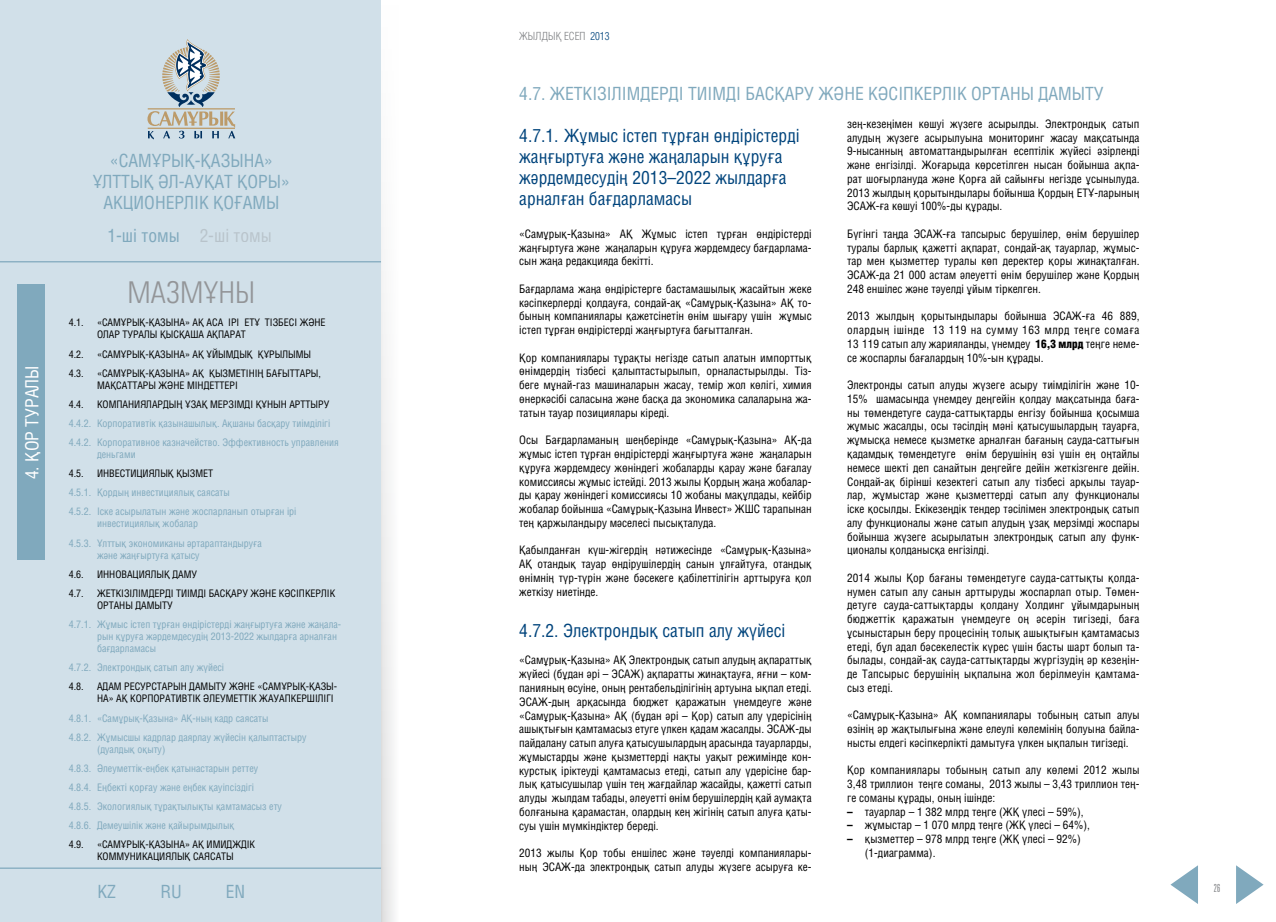
<style>
.page{position:relative;width:1276px;height:922px;background:#fff}
.page>*{position:absolute;margin:0;border:0;box-sizing:border-box;transform-origin:0 0}
.t1{font:300 condensed 30px "DS Partner";color:#939598}
.t2{font:17.5px/21px "KTT AG Letterica Condensed";color:#00447c}
.t3{font:17.5px/21px "KTT AG Letterica Condensed";color:#80a9bd;text-align:center}
.t4{font:17.5px "KTT AG Letterica Condensed";color:#fff}
.t5{font:11.25px/13.8px "KTT AG Letterica Condensed";color:#000;text-align:justify}
.t6{font:300 condensed 11.25px "Kz Helios";color:#808285}
.t7{font:11.25px "Unicum Cond Light C";color:#808285}
.t8{font:10px/19px "KTT AG Letterica Condensed";color:#80a9bd}
.t9{font:10px/12px "KTT AG Letterica Condensed";color:#000}
.s1{color:#808285}
.s2{font-family:"Helios Cond Light C";font-weight:400;font-stretch:normal;color:#00447c}
.s3{font-family:"KTT AG Letterica";font-weight:300;font-stretch:condensed}
</style>
<div class="page">
<div style="left:0;top:0;width:381px;height:921px;background:#d1e0e9"></div>
<div style="left:18px;top:284px;width:27px;height:276px;background:#80a9bd"></div>
<svg style="left:147px;top:39px;width:88px;height:100px"></svg>
<hr style="left:0;top:867px;width:381px;height:1px;background:#80a9bd">
<hr style="left:0;top:261px;width:381px;height:1px;background:#80a9bd">
<svg style="left:1236px;top:865px;width:27px;height:38px"></svg>
<svg style="left:1170px;top:865px;width:28px;height:38px"></svg>
<div style="left:381px;top:0;width:17px;height:921px;background:linear-gradient(to bottom,#fefefe,#ececec)"></div>
<h2 class="t4" style="left:22px;top:479px;width:115px;rotate:-90deg">4. ҚОР ТУРАЛЫ</h2>
<h2 class="t3" style="left:93px;top:150px;width:199px">«САМҰРЫҚ-ҚАЗЫНА»<br>ҰЛТТЫҚ ӘЛ-АУҚАТ ҚОРЫ»<br>АКЦИОНЕРЛІК ҚОҒАМЫ</h2>
<h2 class="t3" style="left:107px;top:225px;width:166px">1-шi томы <span class="s1">2-шi томы</span></h2>
<h1 class="t1" style="left:127px;top:275px;width:129px">МАЗМҰНЫ</h1>
<p class="t9" style="left:69px;top:316px;width:16px">4.1.</p>
<p class="t9" style="left:97px;top:316px;width:230px">«САМҰРЫҚ-ҚАЗЫНА» АҚ АСА ІРІ ЕТҰ ТІЗБЕСІ ЖӘНЕ<br>ОЛАР ТУРАЛЫ ҚЫСҚАША АҚПАРАТ</p>
<p class="t9" style="left:69px;top:348px;width:16px">4.2.</p>
<p class="t9" style="left:97px;top:348px;width:216px">«САМҰРЫҚ-ҚАЗЫНА» АҚ ҰЙЫМДЫҚ ҚҰРЫЛЫМЫ</p>
<p class="t9" style="left:69px;top:367px;width:16px">4.3.</p>
<p class="t9" style="left:97px;top:367px;width:225px">«САМҰРЫҚ-ҚАЗЫНА» АҚ ҚЫЗМЕТІНІҢ БАҒЫТТАРЫ,<br>МАҚСАТТАРЫ ЖӘНЕ МІНДЕТТЕРІ</p>
<p class="t9" style="left:69px;top:398px;width:16px">4.4.</p>
<p class="t9" style="left:97px;top:398px;width:234px">КОМПАНИЯЛАРДЫҢ ҰЗАҚ МЕРЗІМДІ ҚҰНЫН АРТТЫРУ</p>
<p class="t8" style="left:69px;top:413px;width:272px">4.4.2. Корпоративтік қазынашылық. Ақшаны басқару тиімділігі<br>4.4.2. Корпоративное казначейство. Эффективность управления</p>
<p class="t8" style="left:97px;top:444px;width:40px">деньгами</p>
<p class="t9" style="left:69px;top:467px;width:16px">4.5.</p>
<p class="t9" style="left:97px;top:467px;width:118px">ИНВЕСТИЦИЯЛЫҚ ҚЫЗМЕТ</p>
<p class="t8" style="left:69px;top:482px;width:229px">4.5.1. Қордың инвестициялық саясаты<br>4.5.2. Іске асырылатын және жоспарланып отырған ірі</p>
<p class="t8" style="left:69px;top:513px;width:195px;line-height:19.4px;text-indent:28px">инвестициялық жобалар<br>4.5.3. Ұлттық экономиканы әртараптандыруға</p>
<p class="t8" style="left:97px;top:545px;width:104px">және жаңғыртуға қатысу</p>
<p class="t9" style="left:69px;top:568px;width:16px">4.6.</p>
<p class="t9" style="left:97px;top:568px;width:102px">ИННОВАЦИЯЛЫҚ ДАМУ</p>
<p class="t9" style="left:69px;top:587px;width:16px">4.7.</p>
<p class="t9" style="left:97px;top:587px;width:240px">ЖЕТКІЗІЛІМДЕРДІ ТИІМДІ БАСҚАРУ ЖӘНЕ КӘСІПКЕРЛІК<br>ОРТАНЫ ДАМЫТУ</p>
<p class="t8" style="left:97px;top:618px;width:246px;line-height:12px;text-indent:-28px">4.7.1. Жұмыс істеп тұрған өндірістерді жаңғыртуға және жаңала&shy;рын құруға жәрдемдесудің 2013-2022 жылдарға арналған бағдарламасы</p>
<p class="t8" style="left:69px;top:657px;width:157px">4.7.2. Электрондық сатып алу жүйесі</p>
<p class="t9" style="left:69px;top:680px;width:16px">4.8.</p>
<p class="t9" style="left:97px;top:680px;width:242px">АДАМ РЕСУРСТАРЫН ДАМЫТУ ЖӘНЕ «САМҰРЫҚ-ҚАЗЫ-<br>НА» АҚ КОРПОРАТИВТІК ӘЛЕУМЕТТІК ЖАУАПКЕРШІЛІГІ</p>
<p class="t8" style="left:69px;top:708px;width:239px">4.8.1. «Самұрық-Қазына» АҚ-ның кадр саясаты<br>4.8.2. Жұмысшы кадрлар даярлау жүйесін қалыптастыру</p>
<p class="t8" style="left:69px;top:739px;width:215px;text-indent:28px">(дуалдық оқыту)<br>4.8.3. Әлеуметтік-еңбек қатынастарын реттеу 4.8.4. Еңбекті қорғау және еңбек қауіпсіздігі<br>4.8.5. Экологиялық тұрақтылықты қамтамасыз ету 4.8.6. Демеушілік және қайырымдылық</p>
<p class="t9" style="left:69px;top:837px;width:16px">4.9.</p>
<p class="t9" style="left:97px;top:837px;width:160px">«САМҰРЫҚ-ҚАЗЫНА» АҚ ИМИДЖДІК<br>КОММУНИКАЦИЯЛЫҚ САЯСАТЫ</p>
<h2 class="t3" style="left:97px;top:881px;width:20px">KZ</h2>
<h2 class="t3" style="left:160px;top:881px;width:23px">RU</h2>
<h2 class="t3" style="left:226px;top:881px;width:21px">EN</h2>
<p class="t6" style="left:519px;top:30px;width:92px">ЖЫЛДЫҚ ЕСЕП <span class="s2">2013</span></p>
<h2 class="t3" style="left:519px;top:83px;width:586px">4.7. ЖЕТКІЗІЛІМДЕРДІ ТИІМДІ БАСҚАРУ ЖӘНЕ КӘСІПКЕРЛІК ОРТАНЫ ДАМЫТУ</h2>
<h2 class="t2" style="left:519px;top:124px;width:282px">4.7.1. Жұмыс істеп тұрған өндірістерді жаңғыртуға және жаңаларын құруға жәрдемдесудің 2013–2022 жылдарға арналған бағдарламасы</h2>
<p class="t5" style="left:519px;top:227px;width:294px">«Самұрық-Қазына» АҚ Жұмыс істеп тұрған өндірістерді жаңғыртуға және жаңаларын құруға жәрдемдесу бағдарлама&shy;сын жаңа редакцияда бекітті.</p>
<p class="t5" style="left:519px;top:282px;width:294px">Бағдарлама жаңа өндірістерге бастамашылық жасайтын жеке кәсіпкерлерді қолдауға, сондай-ақ «Самұрық-Қазына» АҚ то&shy;бының компаниялары қажетсінетін өнім шығару үшін жұмыс істеп тұрған өндірістерді жаңғыртуға бағытталған.</p>
<p class="t5" style="left:519px;top:350px;width:294px">Қор компаниялары тұрақты негізде сатып алатын импорттық өнімдердің тізбесі қалыптастырылып, орналастырылды. Тіз&shy;беге мұнай-газ машиналарын жасау, темір жол көлігі, химия өнеркәсібі саласына және басқа да экономика салаларына жа&shy;татын тауар позициялары кіреді.</p>
<p class="t5" style="left:519px;top:433px;width:294px">Осы Бағдарламаның шеңберінде «Самұрық-Қазына» АҚ-да жұмыс істеп тұрған өндірістерді жаңғыртуға және жаңаларын құруға жәрдемдесу жөніндегі жобаларды қарау және бағалау комиссиясы жұмыс істейді. 2013 жылы Қордың жаңа жобалар&shy;ды қарау жөніндегі комиссиясы 10 жобаны мақұлдады, кейбір жобалар бойынша «Самұрық-Қазына Инвест» ЖШС тарапынан тең қаржыландыру мәселесі пысықталуда.</p>
<p class="t5" style="left:519px;top:543px;width:294px">Қабылданған күш-жігердің нәтижесінде «Самұрық-Қазына» АҚ отандық тауар өндірушілердің санын ұлғайтуға, отандық өнімнің түр-түрін және бәсекеге қабілеттілігін арттыруға қол жеткізу ниетінде.</p>
<h2 class="t2" style="left:519px;top:619px;width:268px">4.7.2. Электрондық сатып алу жүйесі</h2>
<p class="t5" style="left:519px;top:653px;width:294px">«Самұрық-Қазына» АҚ Электрондық сатып алудың ақпараттық жүйесі (бұдан әрі – ЭСАЖ) ақпаратты жинақтауға, яғни – ком&shy;панияның өсуіне, оның рентабельділігінің артуына ықпал етеді.<br>ЭСАЖ-дың арқасында бюджет қаражатын үнемдеуге және «Самұрық-Қазына» АҚ (бұдан әрі – Қор) сатып алу үдерісінің ашықтығын қамтамасыз етуге үлкен қадам жасалды. ЭСАЖ-ды пайдалану сатып алуға қатысушылардың арасында тауарларды, жұмыстарды және қызметтерді нақты уақыт режимінде кон&shy;курстық іріктеуді қамтамасыз етеді, сатып алу үдерісіне бар&shy;лық қатысушылар үшін тең жағдайлар жасайды, қажетті сатып алуды жылдам табады, әлеуетті өнім берушілердің қай аумақта болғанына қарамастан, олардың кең жігінің сатып алуға қаты&shy;суы үшін мүмкіндіктер береді.</p>
<p class="t5" style="left:519px;top:845px;width:294px">2013 жылы Қор тобы еншілес және тәуелді компаниялары&shy;ның ЭСАЖ-да электрондық сатып алуды жүзеге асыруға ке-</p>
<p class="t5" style="left:847px;top:117px;width:294px">зең-кезеңімен көшуі жүзеге асырылды. Электрондық сатып алудың жүзеге асырылуына мониторинг жасау мақсатында 9-нысанның автоматтандырылған есептілік жүйесі әзірленді және енгізілді. Жоғарыда көрсетілген нысан бойынша ақпа&shy;рат шоғырлануда және Қорға ай сайынғы негізде ұсынылуда.<br>2013 жылдың қорытындылары бойынша Қордың ЕТҰ-ларының ЭСАЖ-ға көшуі 100%-ды құрады.</p>
<p class="t5" style="left:847px;top:227px;width:294px">Бүгінгі таңда ЭСАЖ-ға тапсырыс берушілер, өнім берушілер туралы барлық қажетті ақпарат, сондай-ақ тауарлар, жұмыс&shy;тар мен қызметтер туралы көп деректер қоры жинақталған.<br>ЭСАЖ-да 21 000 астам әлеуетті өнім берушілер және Қордың 248 еншілес және тәуелді ұйым тіркелген.</p>
<p class="t5" style="left:847px;top:309px;width:294px">2013 жылдың қорытындылары бойынша ЭСАЖ-ға 46 889, олардың ішінде 13 119 на сумму 163 млрд теңге сомаға 13 119 сатып алу жарияланды, үнемдеу <span class="s3">16,3 млрд</span> теңге неме&shy;се жоспарлы бағалардың 10%-ын құрады.</p>
<p class="t5" style="left:847px;top:378px;width:294px">Электронды сатып алуды жүзеге асыру тиімділігін және 10- 15% шамасында үнемдеу деңгейін қолдау мақсатында баға&shy;ны төмендетуге сауда-саттықтарды енгізу бойынша қосымша жұмыс жасалды, осы тәсілдің мәні қатысушылардың тауарға, жұмысқа немесе қызметке арналған бағаның сауда-саттығын қадамдық төмендетуге өнім берушінің өзі үшін ең оңтайлы немесе шекті деп санайтын деңгейге дейін жеткізгенге дейін.<br>Сондай-ақ бірінші кезектегі сатып алу тізбесі арқылы тауар&shy;лар, жұмыстар және қызметтерді сатып алу функционалы іске қосылды. Екікезеңдік тендер тәсілімен электрондық сатып алу функционалы және сатып алудың ұзақ мерзімді жоспары бойынша жүзеге асырылатын электрондық сатып алу функ&shy;ционалы қолданысқа енгізілді.</p>
<p class="t5" style="left:847px;top:570px;width:294px">2014 жылы Қор бағаны төмендетуге сауда-саттықты қолда&shy;нумен сатып алу санын арттыруды жоспарлап отыр. Төмен&shy;детуге сауда-саттықтарды қолдану Холдинг ұйымдарының бюджеттік қаражатын үнемдеуге оң әсерін тигізеді, баға ұсыныстарын беру процесінің толық ашықтығын қамтамасыз етеді, бұл адал бәсекелестік күрес үшін басты шарт болып та&shy;былады, сондай-ақ сауда-саттықтарды жүргізудің әр кезеңін&shy;де Тапсырыс берушінің ықпалына жол берілмеуін қамтама&shy;сыз етеді.</p>
<p class="t5" style="left:847px;top:708px;width:294px">«Самұрық-Қазына» АҚ компаниялары тобының сатып алуы өзінің әр жақтылығына және елеулі көлемінің болуына байла&shy;нысты елдегі кәсіпкерлікті дамытуға үлкен ықпалын тигізеді.</p>
<p class="t5" style="left:847px;top:763px;width:294px">Қор компаниялары тобының сатып алу көлемі 2012 жылы 3,48 триллион теңге соманы, 2013 жылы – 3,43 триллион тең&shy;ге соманы құрады, оның ішінде:</p>
<p class="t5" style="left:847px;top:804px;width:238px"><span class="s3">–</span> тауарлар – 1 382 млрд теңге (ЖҚ үлесі – 59%),</p>
<p class="t5" style="left:847px;top:818px;width:244px"><span class="s3">–</span> жұмыстар – 1 070 млрд теңге (ЖҚ үлесі – 64%),</p>
<p class="t5" style="left:865px;top:831px;width:218px;text-indent:-18px"><span class="s3">–</span> қызметтер – 978 млрд теңге (ЖҚ үлесі – 92%) (1-диаграмма).</p>
<p class="t7" style="left:1214px;top:881px;width:8px">26</p>
</div>
